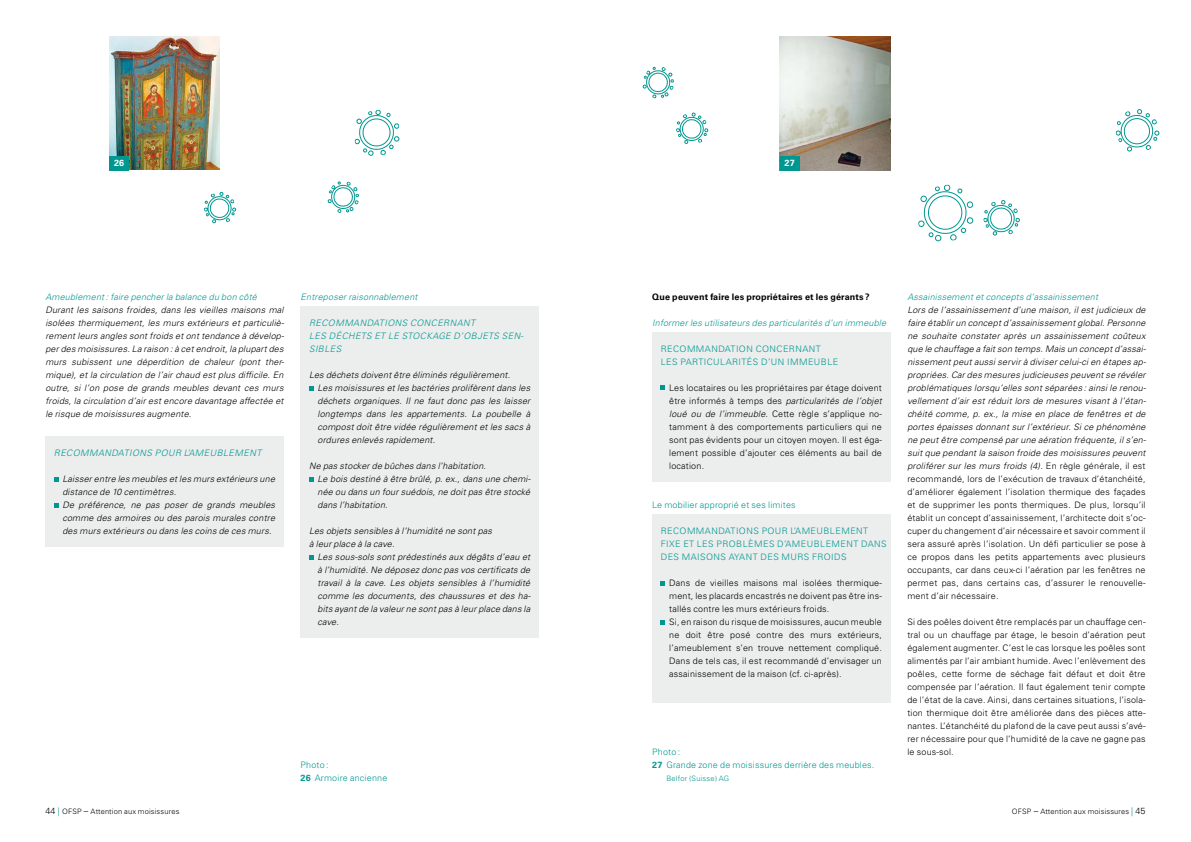
<style>
.page{position:relative;width:1191px;height:842px;background:#fff}
.page>*{position:absolute;margin:0;border:0;box-sizing:border-box;transform-origin:0 0}
._04_Text{font:italic 300 8.9px/13px "Univers LT Std";letter-spacing:.02em;color:#000;text-align:justify}
._04_Text-2{font:300 8.9px/13px "Univers LT Std";letter-spacing:.02em;color:#000;text-align:justify}
._09_Kasten_Aufzählun{font:italic 300 8.9px/13px "Univers LT Std";letter-spacing:.02em;color:#000;text-align:justify}
._09_Kasten_Aufzählun-2{font:300 8.9px/13px "Univers LT Std";letter-spacing:.02em;color:#000;text-align:justify}
._08_Aufzaehlung{font:300 8.9px/13px "Univers LT Std";letter-spacing:.02em;color:#000;text-align:justify}
._13_Unteruntertitel{font:italic 300 8.9px "Univers LT Std";letter-spacing:.02em;color:#009790}
._12_Empfehlung{font:300 8.9px/13px "Univers LT Std";letter-spacing:.05em;color:#009790}
._12_Empfehlung-2{font:italic 300 8.9px/13px "Univers LT Std";letter-spacing:.05em;color:#009790}
._06_Legende{font:300 8.9px "Univers LT Std";letter-spacing:.02em;color:#009790}
._03_Untertitel{font:700 8.9px "Univers LT Std";letter-spacing:.02em;color:#000}
.Kasten_text_schwarz{font:italic 300 8.9px "Univers LT Std";letter-spacing:.02em;color:#000}
._13_Unteruntertitel-2{font:300 8.9px "Univers LT Std";letter-spacing:.02em;color:#009790}
._06_Legende-2{font:700 8.9px "Univers LT Std";color:#fff}
.t1{font:300 7.4px "Univers LT Std";letter-spacing:.02em;color:#000}
._06_Legende-3{font:300 7.4px "Univers LT Std";letter-spacing:.03em;color:#009790}
.s1{font-weight:700}
.s2{font-style:italic}
.s3{font-style:normal}
.s4{font-size:8.9px}
.s5{font-size:8.9px;color:#009790}
</style>
<div class="page">
<div style="left:652px;top:514px;width:238px;height:189px;background:#eceded"></div>
<div style="left:652px;top:332px;width:238px;height:149px;background:#eceded"></div>
<div style="left:300px;top:307px;width:239px;height:331px;background:#eceded"></div>
<div style="left:45px;top:437px;width:238px;height:110px;background:#eceded"></div>
<svg style="left:54px;top:478px;width:4px;height:4px"></svg>
<svg style="left:54px;top:504px;width:4px;height:4px"></svg>
<svg style="left:309px;top:387px;width:4px;height:4px"></svg>
<svg style="left:309px;top:478px;width:4px;height:4px"></svg>
<svg style="left:309px;top:556px;width:4px;height:4px"></svg>
<svg style="left:660px;top:386px;width:5px;height:4px"></svg>
<svg style="left:660px;top:582px;width:5px;height:4px"></svg>
<svg style="left:660px;top:621px;width:5px;height:4px"></svg>
<img style="left:109px;top:37px;width:111px;height:133px">
<div style="left:109px;top:156px;width:20px;height:14px;background:#009790"></div>
<img style="left:780px;top:37px;width:110px;height:133px">
<div style="left:780px;top:156px;width:19px;height:14px;background:#009790"></div>
<svg style="left:328px;top:182px;width:31px;height:31px"></svg>
<svg style="left:1115px;top:109px;width:44px;height:43px"></svg>
<svg style="left:354px;top:110px;width:46px;height:46px"></svg>
<svg style="left:918px;top:184px;width:55px;height:58px"></svg>
<svg style="left:983px;top:200px;width:36px;height:36px"></svg>
<svg style="left:642px;top:67px;width:32px;height:31px"></svg>
<svg style="left:204px;top:192px;width:32px;height:31px"></svg>
<svg style="left:676px;top:112px;width:32px;height:32px"></svg>
<p class="_06_Legende-2" style="left:114px;top:157px;width:12px">26</p>
<p class="_06_Legende-2" style="left:784px;top:157px;width:12px">27</p>
<p class="_13_Unteruntertitel" style="left:45px;top:291px;width:213px">Ameublement: faire pencher la balance du bon côté</p>
<p class="_04_Text" style="left:45px;top:303px;width:240px">Durant les saisons froides, dans les vieilles maisons mal isolées thermiquement, les murs extérieurs et particuliè&shy;rement leurs angles sont froids et ont tendance à dévelop&shy;per des moisissures. La raison : à cet endroit, la plupart des murs subissent une déperdition de chaleur (pont ther&shy;mique), et la circulation de l’air chaud est plus difficile. En outre, si l’on pose de grands meubles devant ces murs froids, la circulation d’air est encore davantage affectée et le risque de moisissures augmente.</p>
<p class="_12_Empfehlung-2" style="left:54px;top:446px;width:209px">RECOMMANDATIONS POUR L’AMEUBLEMENT</p>
<p class="_09_Kasten_Aufzählun" style="left:62px;top:472px;width:214px">Laisser entre les meubles et les murs extérieurs une distance de 10 centimètres.</p>
<p class="_09_Kasten_Aufzählun" style="left:62px;top:498px;width:214px">De préférence, ne pas poser de grands meubles comme des armoires ou des parois murales contre des murs extérieurs ou dans les coins de ces murs.</p>
<p class="_13_Unteruntertitel" style="left:300px;top:291px;width:118px">Entreposer raisonnablement</p>
<p class="_12_Empfehlung-2" style="left:309px;top:316px;width:216px">RECOMMANDATIONS CONCERNANT<br>LES DÉCHETS ET LE STOCKAGE D’OBJETS SEN-<br>SIBLES</p>
<p class="Kasten_text_schwarz" style="left:309px;top:369px;width:203px">Les déchets doivent être éliminés régulièrement.</p>
<p class="_04_Text" style="left:317px;top:381px;width:214px">Les moisissures et les bactéries prolifèrent dans les déchets organiques. Il ne faut donc pas les laisser longtemps dans les appartements. La poubelle à compost doit être vidée régulièrement et les sacs à ordures enlevés rapidement.</p>
<p class="_04_Text" style="left:309px;top:459px;width:178px">Ne pas stocker de bûches dans l’habitation.</p>
<p class="_04_Text" style="left:317px;top:472px;width:215px">Le bois destiné à être brûlé, p. ex., dans une chemi&shy;née ou dans un four suédois, ne doit pas être stocké dans l’habitation.</p>
<p class="_04_Text" style="left:309px;top:524px;width:184px">Les objets sensibles à l’humidité ne sont pas</p>
<p class="_04_Text" style="left:309px;top:537px;width:87px">à leur place à la cave.</p>
<p class="_09_Kasten_Aufzählun" style="left:317px;top:550px;width:215px">Les sous-sols sont prédestinés aux dégâts d’eau et à l’humidité. Ne déposez donc pas vos certificats de travail à la cave. Les objets sensibles à l’humidité comme les documents, des chaussures et des ha&shy;bits ayant de la valeur ne sont pas à leur place dans la cave.</p>
<p class="_06_Legende" style="left:300px;top:759px;width:30px">Photo :</p>
<p class="_06_Legende" style="left:300px;top:772px;width:88px"><span class="s1">26</span> Armoire ancienne</p>
<p class="_03_Untertitel" style="left:652px;top:291px;width:219px">Que peuvent faire les propriétaires et les gérants ?</p>
<p class="_13_Unteruntertitel" style="left:652px;top:317px;width:235px">Informer les utilisateurs des particularités d’un immeuble</p>
<p class="_12_Empfehlung" style="left:660px;top:342px;width:179px">RECOMMANDATION CONCERNANT<br>LES PARTICULARITÉS D’UN IMMEUBLE</p>
<p class="_08_Aufzaehlung" style="left:669px;top:381px;width:214px">Les locataires ou les propriétaires par étage doivent être informés à temps des <span class="s2">particularités de l’objet loué ou de l’immeuble.</span> Cette règle s’applique no&shy;tamment à des comportements particuliers qui ne sont pas évidents pour un citoyen moyen. Il est éga&shy;lement possible d’ajouter ces éléments au bail de location.</p>
<p class="_13_Unteruntertitel-2" style="left:652px;top:499px;width:145px">Le mobilier approprié et ses limites</p>
<p class="_12_Empfehlung" style="left:660px;top:524px;width:227px">RECOMMANDATIONS POUR L’AMEUBLEMENT<br>FIXE ET LES PROBLÈMES D’AMEUBLEMENT DANS<br>DES MAISONS AYANT DES MURS FROIDS</p>
<p class="_09_Kasten_Aufzählun-2" style="left:669px;top:576px;width:214px">Dans de vieilles maisons mal isolées thermique&shy;ment, les placards encastrés ne doivent pas être ins&shy;tallés contre les murs extérieurs froids.</p>
<p class="_09_Kasten_Aufzählun-2" style="left:669px;top:615px;width:214px">Si, en raison du risque de moisissures, aucun meuble ne doit être posé contre des murs extérieurs, l’ameublement s’en trouve nettement compliqué.<br>Dans de tels cas, il est recommandé d’envisager un assainissement de la maison (cf. ci-après).</p>
<p class="_06_Legende" style="left:652px;top:746px;width:30px">Photo :</p>
<p class="_06_Legende" style="left:652px;top:759px;width:224px"><span class="s1">27</span> Grande zone de moisissures derrière des meubles.</p>
<p class="_06_Legende-3" style="left:666px;top:774px;width:64px">Belfor (Suisse) AG</p>
<p class="_13_Unteruntertitel" style="left:907px;top:291px;width:192px">Assainissement et concepts d’assainissement</p>
<p class="_04_Text" style="left:907px;top:303px;width:240px">Lors de l’assainissement d’une maison, il est judicieux de faire établir un concept d’assainissement global. Personne ne souhaite constater après un assainissement coûteux que le chauffage a fait son temps. Mais un concept d’assai&shy;nissement peut aussi servir à diviser celui-ci en étapes ap&shy;propriées. Car des mesures judicieuses peuvent se révéler problématiques lorsqu’elles sont séparées : ainsi le renou&shy;vellement d’air est réduit lors de mesures visant à l’étan&shy;chéité comme, p. ex., la mise en place de fenêtres et de portes épaisses donnant sur l’extérieur. Si ce phénomène ne peut être compensé par une aération fréquente, il s’en&shy;suit que pendant la saison froide des moisissures peuvent proliférer sur les murs froids (4). <span class="s3">En règle générale, il est recommandé, lors de l’exécution de travaux d’étanchéité, d’améliorer également l’isolation thermique des façades et de supprimer les ponts thermiques. De plus, lorsqu’il établit un concept d’assainissement, l’architecte doit s’oc&shy;cuper du changement d’air nécessaire et savoir comment il sera assuré après l’isolation. Un défi particulier se pose à ce propos dans les petits appartements avec plusieurs occupants, car dans ceux-ci l’aération par les fenêtres ne permet pas, dans certains cas, d’assurer le renouvelle&shy;ment d’air nécessaire.</span></p>
<p class="_04_Text-2" style="left:907px;top:615px;width:240px">Si des poêles doivent être remplacés par un chauffage cen&shy;tral ou un chauffage par étage, le besoin d’aération peut également augmenter. C’est le cas lorsque les poêles sont alimentés par l’air ambiant humide. Avec l’enlèvement des poêles, cette forme de séchage fait défaut et doit être compensée par l’aération. Il faut également tenir compte de l’état de la cave. Ainsi, dans certaines situations, l’isola&shy;tion thermique doit être améliorée dans des pièces atte&shy;nantes. L’étanchéité du plafond de la cave peut aussi s’avé&shy;rer nécessaire pour que l’humidité de la cave ne gagne pas le sous-sol.</p>
<p class="t1" style="left:45px;top:807px;width:136px"><span class="s4">44</span> <span class="s5">|</span> OFSP <span class="s4">–</span> Attention aux moisissures</p>
<p class="t1" style="left:1011px;top:807px;width:135px">OFSP <span class="s4">–</span> Attention aux moisissures <span class="s5">|</span> <span class="s4">45</span></p>
</div>
